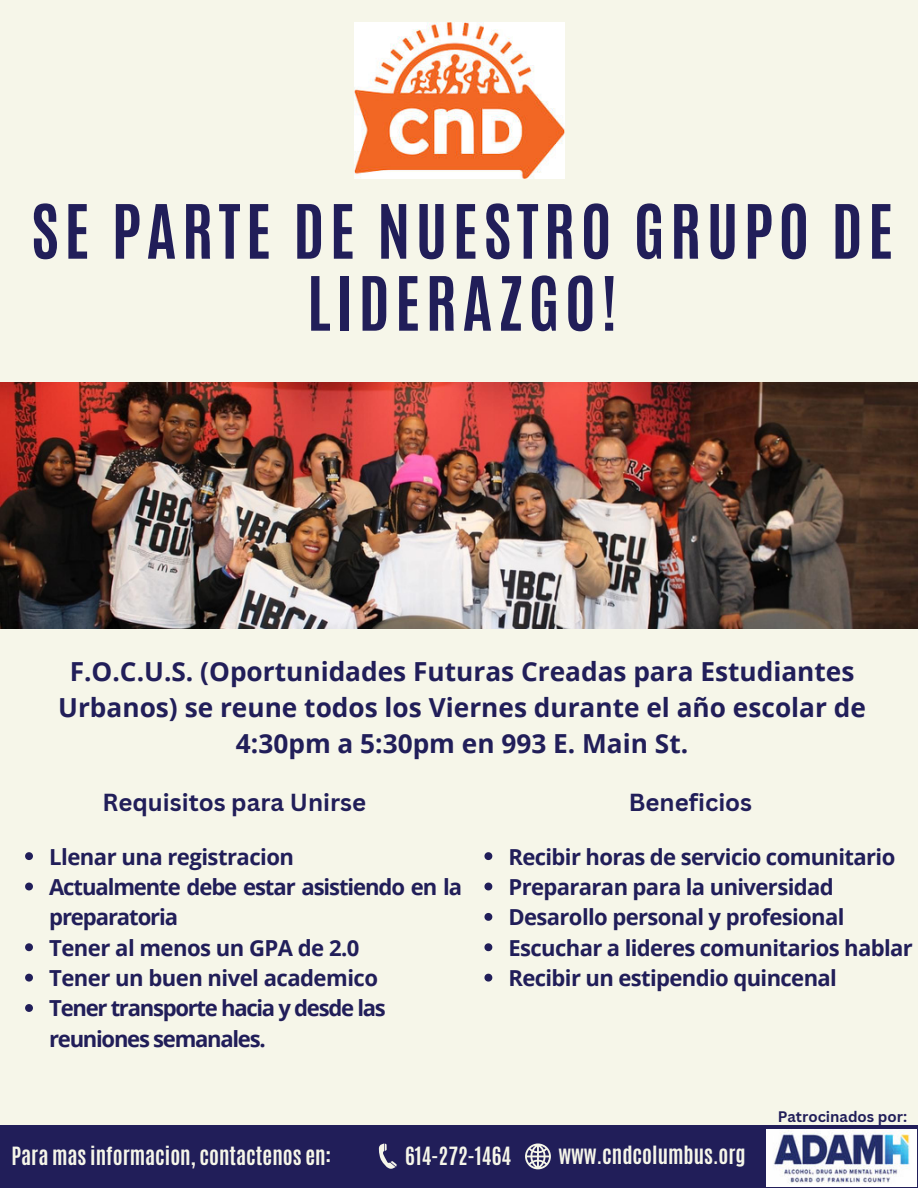
<style>
.page{position:relative;width:918px;height:1188px;background:#f6f6e9}
.page>*{position:absolute;margin:0;border:0;box-sizing:border-box;transform-origin:0 0}
.t1{font:700 63.6px/72px "Antonio";letter-spacing:.085em;color:#211e59;text-align:center}
.t2{font:700 26.25px/36px "Open Sans";color:#211e59;text-align:center}
.t3{font:700 24px "Canva Sans";color:#211e59}
.t4{font:700 22.05px/30.3px "Open Sans";letter-spacing:-.05em;color:#211e59}
.t5{font:700 22.05px/30.3px "Open Sans";letter-spacing:-.03em;color:#211e59}
.t6{font:700 21px "Antonio";color:#f6f6e9}
.t7{font:700 14.85px "Canva Sans";color:#211e59}
</style>
<div class="page">
<div style="left:0;top:1126px;width:918px;height:62px;background:#211e59"></div>
<svg style="left:525px;top:1144px;width:26px;height:25px"></svg>
<svg style="left:379px;top:1144px;width:18px;height:25px"></svg>
<img style="left:354px;top:22px;width:210px;height:157px">
<img style="left:0;top:382px;width:918px;height:246px">
<img style="left:766px;top:1129px;width:150px;height:58px">
<svg style="left:484px;top:852px;width:8px;height:8px"></svg>
<svg style="left:484px;top:883px;width:8px;height:7px"></svg>
<svg style="left:484px;top:913px;width:8px;height:8px"></svg>
<svg style="left:484px;top:943px;width:8px;height:8px"></svg>
<svg style="left:484px;top:974px;width:8px;height:8px"></svg>
<svg style="left:25px;top:852px;width:8px;height:8px"></svg>
<svg style="left:25px;top:883px;width:8px;height:7px"></svg>
<svg style="left:25px;top:943px;width:8px;height:8px"></svg>
<svg style="left:25px;top:974px;width:8px;height:8px"></svg>
<svg style="left:25px;top:1004px;width:8px;height:8px"></svg>
<h1 class="t1" style="left:31px;top:196px;width:864px">SE PARTE DE NUESTRO GRUPO DE<br>LIDERAZGO!</h1>
<p class="t2" style="left:58px;top:653px;width:809px">F.O.C.U.S. (Oportunidades Futuras Creadas para Estudiantes<br>Urbanos) se reune todos los Viernes durante el año escolar de<br>4:30pm a 5:30pm en 993 E. Main St.</p>
<p class="t3" style="left:102px;top:788px;width:265px">Requisitos para Unirse</p>
<p class="t4" style="left:49px;top:841px;width:415px">Llenar una registracion<br>Actualmente debe estar asistiendo en la preparatoria<br>Tener al menos un GPA de 2.0<br>Tener un buen nivel academico<br>Tener transporte hacia y desde las reuniones semanales.</p>
<p class="t3" style="left:629px;top:788px;width:125px">Beneficios</p>
<p class="t5" style="left:508px;top:841px;width:406px">Recibir horas de servicio comunitario Prepararan para la universidad Desarollo personal y profesional Escuchar a lideres comunitarios hablar Recibir un estipendio quincenal</p>
<p class="t7" style="left:778px;top:1108px;width:131px">Patrocinados por:</p>
<p class="t6" style="left:12px;top:1140px;width:321px">Para mas informacion, contactenos en:</p>
<p class="t6" style="left:405px;top:1140px;width:108px">614-272-1464</p>
<p class="t6" style="left:558px;top:1139px;width:189px">www.cndcolumbus.org</p>
</div>
